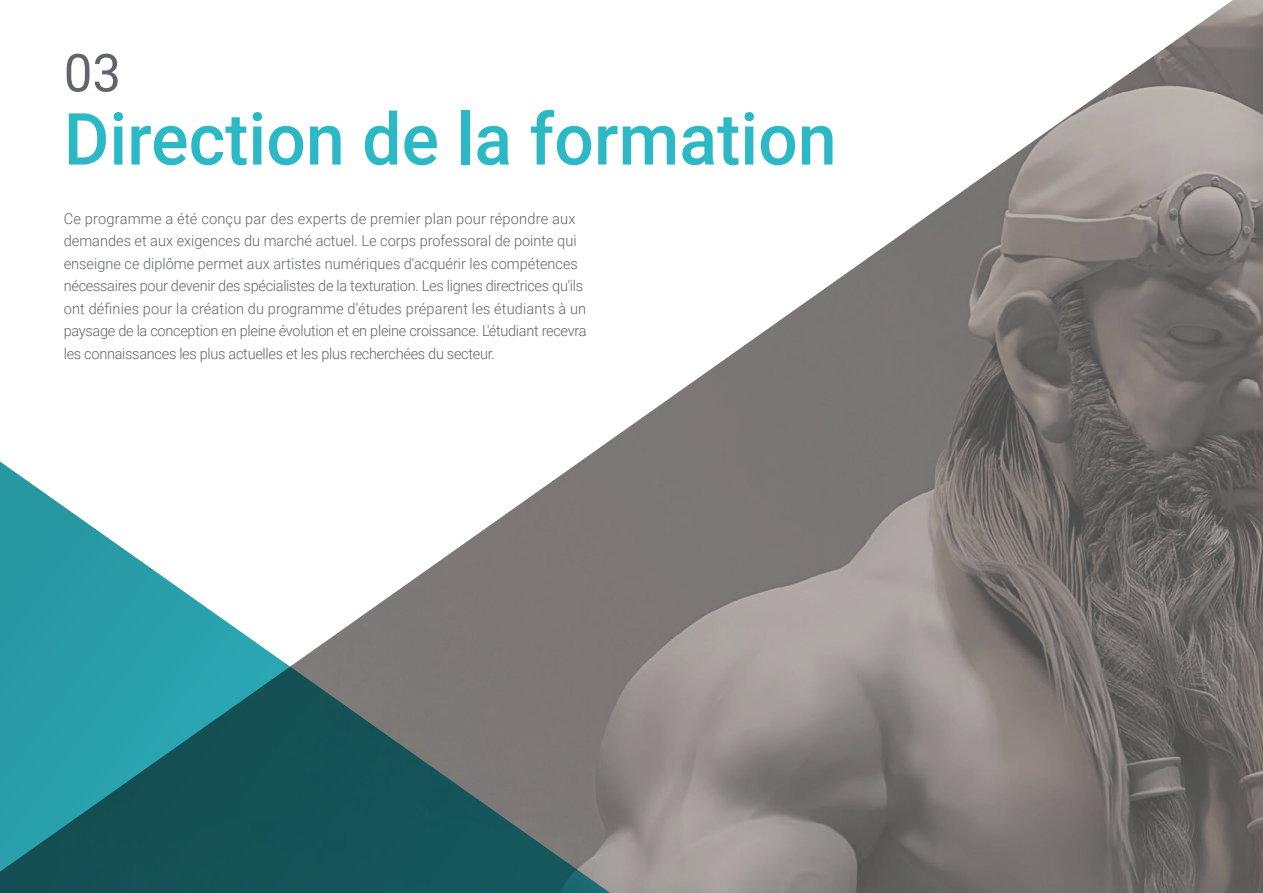
<style>
.page{position:relative;width:1263px;height:893px;background:#fff}
.page>*{position:absolute;margin:0;border:0;box-sizing:border-box;transform-origin:0 0}
.t1{font:500 72px "Roboto";color:#2db8c5}
.t2{font:52.5px "Roboto";color:#61646a}
.t3{font:300 15px/22.5px "Roboto";color:#61646a}
</style>
<div class="page">
<img style="left:602px;top:0;width:661px;height:893px">
<svg style="left:0;top:446px;width:640px;height:447px"></svg>
<h2 class="t2" style="left:64px;top:36px;width:59px">03</h2>
<h1 class="t1" style="left:64px;top:89px;width:774px">Direction de la formation</h1>
<p class="t3" style="left:64px;top:207px;width:524px">Ce programme a été conçu par des experts de premier plan pour répondre aux demandes et aux exigences du marché actuel. Le corps professoral de pointe qui enseigne ce diplôme permet aux artistes numériques d'acquérir les compétences nécessaires pour devenir des spécialistes de la texturation. Les lignes directrices qu'ils ont définies pour la création du programme d'études préparent les étudiants à un paysage de la conception en pleine évolution et en pleine croissance. L'étudiant recevra les connaissances les plus actuelles et les plus recherchées du secteur.</p>
</div>
